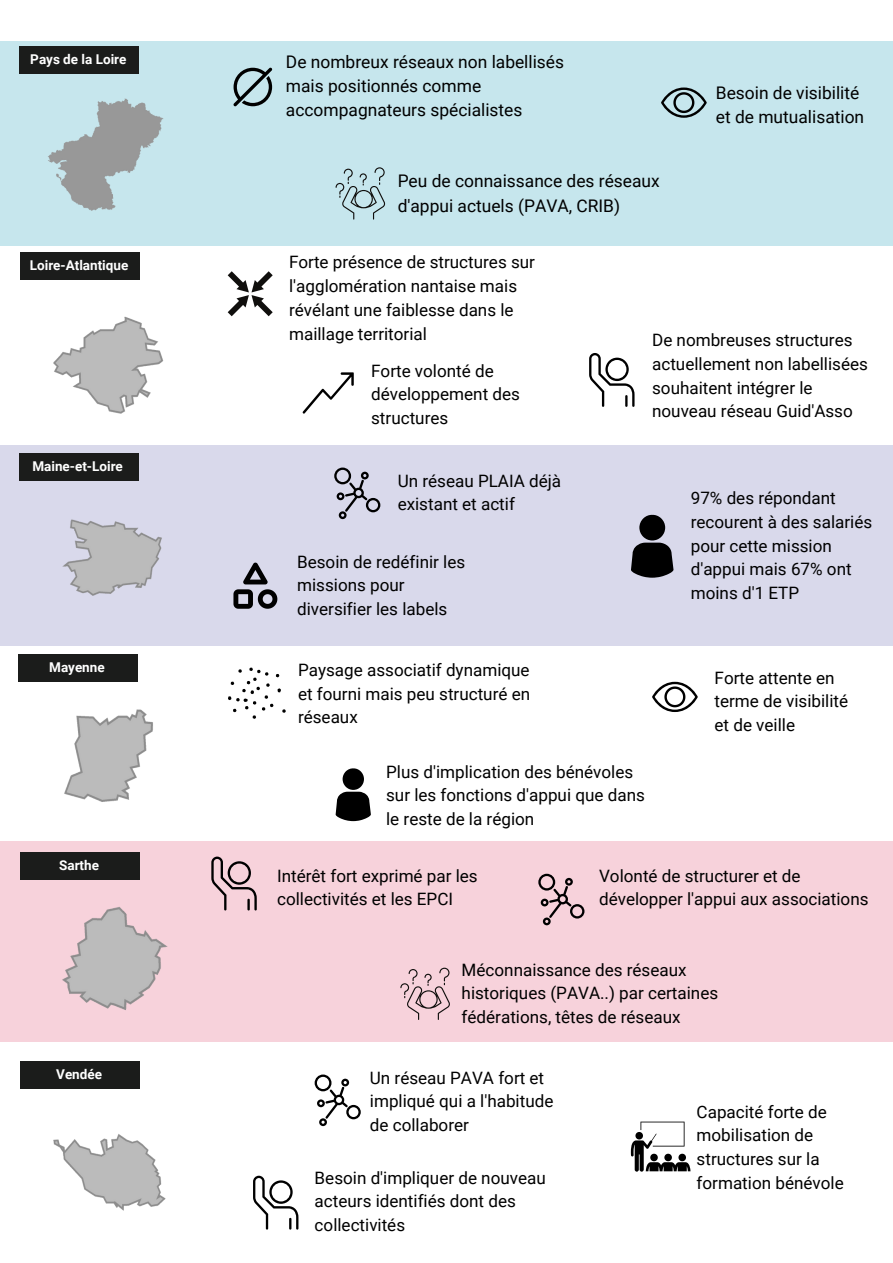
<style>
.page{position:relative;width:893px;height:1263px;background:#fff}
.page>*{position:absolute;margin:0;border:0;box-sizing:border-box;transform-origin:0 0}
.t1{font:17.4px/24.2px "Roboto";color:#000}
.t2{font:17.1px/23.8px "Roboto";color:#000}
.t3{font:700 13.5px "Roboto";color:#fff}
</style>
<div class="page">
<div style="left:0;top:842px;width:893px;height:200px;background:#f7d2db"></div>
<img style="left:53px;top:1134px;width:113px;height:77px">
<img style="left:64px;top:709px;width:89px;height:93px">
<div style="left:0;top:41px;width:893px;height:204px;background:#c6e6ed"></div>
<img style="left:62px;top:907px;width:106px;height:103px">
<div style="left:0;top:445px;width:893px;height:201px;background:#d9d9eb"></div>
<img style="left:62px;top:519px;width:100px;height:77px">
<img style="left:53px;top:316px;width:110px;height:98px">
<div style="left:20px;top:252px;width:120px;height:28px;background:#1b1c1b"></div>
<div style="left:19px;top:46px;width:120px;height:27px;background:#1b1c1b"></div>
<div style="left:19px;top:453px;width:119px;height:27px;background:#1b1c1b"></div>
<div style="left:18px;top:654px;width:120px;height:27px;background:#1b1c1b"></div>
<div style="left:20px;top:852px;width:120px;height:27px;background:#1b1c1b"></div>
<div style="left:20px;top:1061px;width:120px;height:27px;background:#1b1c1b"></div>
<img style="left:48px;top:98px;width:115px;height:113px">
<svg style="left:233px;top:68px;width:39px;height:38px"></svg>
<svg style="left:661px;top:88px;width:45px;height:30px"></svg>
<svg style="left:335px;top:167px;width:50px;height:53px"></svg>
<svg style="left:228px;top:271px;width:45px;height:45px"></svg>
<svg style="left:589px;top:353px;width:45px;height:54px"></svg>
<svg style="left:334px;top:467px;width:46px;height:52px"></svg>
<svg style="left:631px;top:515px;width:42px;height:63px"></svg>
<svg style="left:233px;top:563px;width:44px;height:46px"></svg>
<svg style="left:652px;top:682px;width:45px;height:30px"></svg>
<svg style="left:335px;top:768px;width:36px;height:53px"></svg>
<svg style="left:228px;top:668px;width:58px;height:51px"></svg>
<svg style="left:211px;top:856px;width:46px;height:54px"></svg>
<svg style="left:400px;top:967px;width:50px;height:53px"></svg>
<svg style="left:538px;top:874px;width:46px;height:51px"></svg>
<svg style="left:315px;top:1074px;width:46px;height:52px"></svg>
<svg style="left:631px;top:1121px;width:59px;height:50px"></svg>
<svg style="left:253px;top:1176px;width:45px;height:53px"></svg>
<svg style="left:303px;top:372px;width:51px;height:42px"></svg>
<p class="t3" style="left:30px;top:51px;width:98px">Pays de la Loire</p>
<p class="t3" style="left:30px;top:258px;width:100px">Loire-Atlantique</p>
<p class="t3" style="left:32px;top:458px;width:92px">Maine-et-Loire</p>
<p class="t3" style="left:49px;top:659px;width:57px">Mayenne</p>
<p class="t3" style="left:59px;top:857px;width:41px">Sarthe</p>
<p class="t3" style="left:56px;top:1066px;width:47px">Vendée</p>
<p class="t1" style="left:286px;top:50px;width:280px">De nombreux réseaux non labellisés mais positionnés comme accompagnateurs spécialistes</p>
<p class="t1" style="left:398px;top:169px;width:264px">Peu de connaissance des réseaux d'appui actuels (PAVA, CRIB)</p>
<p class="t1" style="left:716px;top:81px;width:150px">Besoin de visibilité et de mutualisation</p>
<p class="t2" style="left:289px;top:251px;width:247px">Forte présence de structures sur l'agglomération nantaise mais révélant une faiblesse dans le maillage territorial</p>
<p class="t2" style="left:371px;top:359px;width:150px">Forte volonté de développement des structures</p>
<p class="t2" style="left:398px;top:469px;width:165px">Un réseau PLAIA déjà existant et actif</p>
<p class="t2" style="left:297px;top:550px;width:169px">Besoin de redéfinir les missions pour diversifier les labels</p>
<p class="t2" style="left:652px;top:328px;width:217px">De nombreuses structures actuellement non labellisées souhaitent intégrer le nouveau réseau Guid'Asso</p>
<p class="t2" style="left:691px;top:486px;width:183px">97% des répondant recourent à des salariés pour cette mission d'appui mais 67% ont moins d'1 ETP</p>
<p class="t2" style="left:298px;top:658px;width:234px;text-align:justify">Paysage associatif dynamique et fourni mais peu structuré en réseaux</p>
<p class="t2" style="left:714px;top:666px;width:135px">Forte attente en terme de visibilité et de veille</p>
<p class="t2" style="left:386px;top:760px;width:260px">Plus d'implication des bénévoles sur les fonctions d'appui que dans le reste de la région</p>
<p class="t2" style="left:277px;top:864px;width:202px">Intérêt fort exprimé par les collectivités et les EPCI</p>
<p class="t2" style="left:599px;top:864px;width:271px">Volonté de structurer et de développer l'appui aux associations</p>
<p class="t2" style="left:461px;top:958px;width:258px">Méconnaissance des réseaux historiques (PAVA..) par certaines fédérations, têtes de réseaux</p>
<p class="t2" style="left:370px;top:1066px;width:185px">Un réseau PAVA fort et impliqué qui a l'habitude de collaborer</p>
<p class="t2" style="left:696px;top:1100px;width:132px">Capacité forte de mobilisation de structures sur la</p>
<p class="t2" style="left:315px;top:1166px;width:233px">Besoin d'impliquer de nouveau</p>
<p class="t2" style="left:696px;top:1171px;width:149px">formation bénévole</p>
<p class="t2" style="left:315px;top:1189px;width:203px">acteurs identifiés dont des collectivités</p>
</div>
